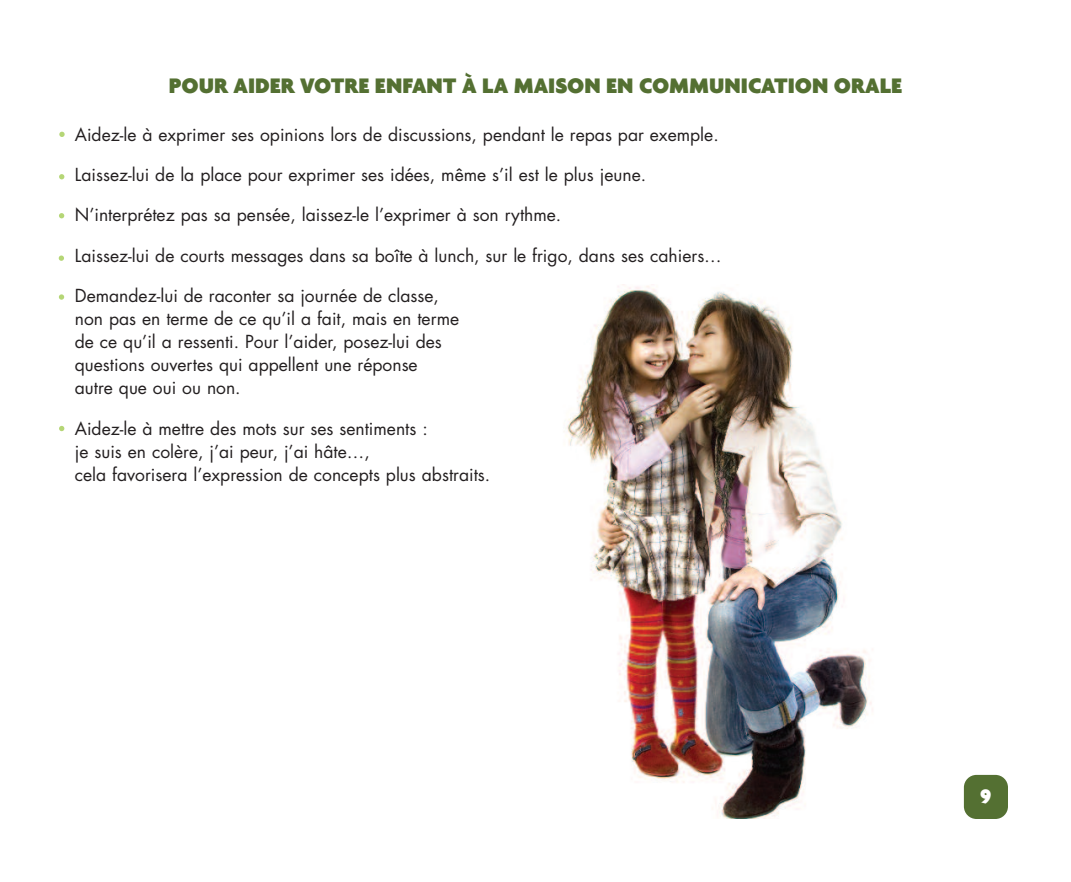
<style>
.page{position:relative;width:1071px;height:882px;background:#fff}
.page>*{position:absolute;margin:0;border:0;box-sizing:border-box;transform-origin:0 0}
.t1{font:900 22.75px "Agenda";color:#547032}
.t2{font:900 21px "Agenda";color:#fff}
.t3{font:17.5px/22.9px "Futura";color:#231f20}
</style>
<div class="page">
<svg style="left:59px;top:132px;width:6px;height:5px"></svg>
<svg style="left:59px;top:174px;width:5px;height:5px"></svg>
<svg style="left:59px;top:213px;width:5px;height:5px"></svg>
<svg style="left:59px;top:256px;width:5px;height:5px"></svg>
<svg style="left:59px;top:294px;width:5px;height:6px"></svg>
<div style="left:964px;top:775px;width:44px;height:44px;background:#547032;border-radius:13px"></div>
<svg style="left:59px;top:426px;width:5px;height:5px"></svg>
<img style="left:564px;top:286px;width:308px;height:533px">
<h1 class="t1" style="left:169px;top:72px;width:735px">POUR AIDER VOTRE ENFANT À LA MAISON EN COMMUNICATION ORALE</h1>
<p class="t3" style="left:75px;top:124px;width:645px">Aidez-le à exprimer ses opinions lors de discussions, pendant le repas par exemple.</p>
<p class="t3" style="left:75px;top:165px;width:573px">Laissez-lui de la place pour exprimer ses idées, même s’il est le plus jeune.</p>
<p class="t3" style="left:75px;top:205px;width:488px">N’interprétez pas sa pensée, laissez-le l’exprimer à son rythme.</p>
<p class="t3" style="left:75px;top:246px;width:649px">Laissez-lui de courts messages dans sa boîte à lunch, sur le frigo, dans ses cahiers…</p>
<p class="t3" style="left:75px;top:286px;width:386px">Demandez-lui de raconter sa journée de classe, non pas en terme de ce qu’il a fait, mais en terme de ce qu’il a ressenti. Pour l’aider, posez-lui des questions ouvertes qui appellent une réponse autre que oui ou non.</p>
<p class="t3" style="left:75px;top:418px;width:417px">Aidez-le à mettre des mots sur ses sentiments :<br>je suis en colère, j’ai peur, j’ai hâte…,<br>cela favorisera l’expression de concepts plus abstraits.</p>
<p class="t2" style="left:980px;top:783px;width:13px">9</p>
</div>
